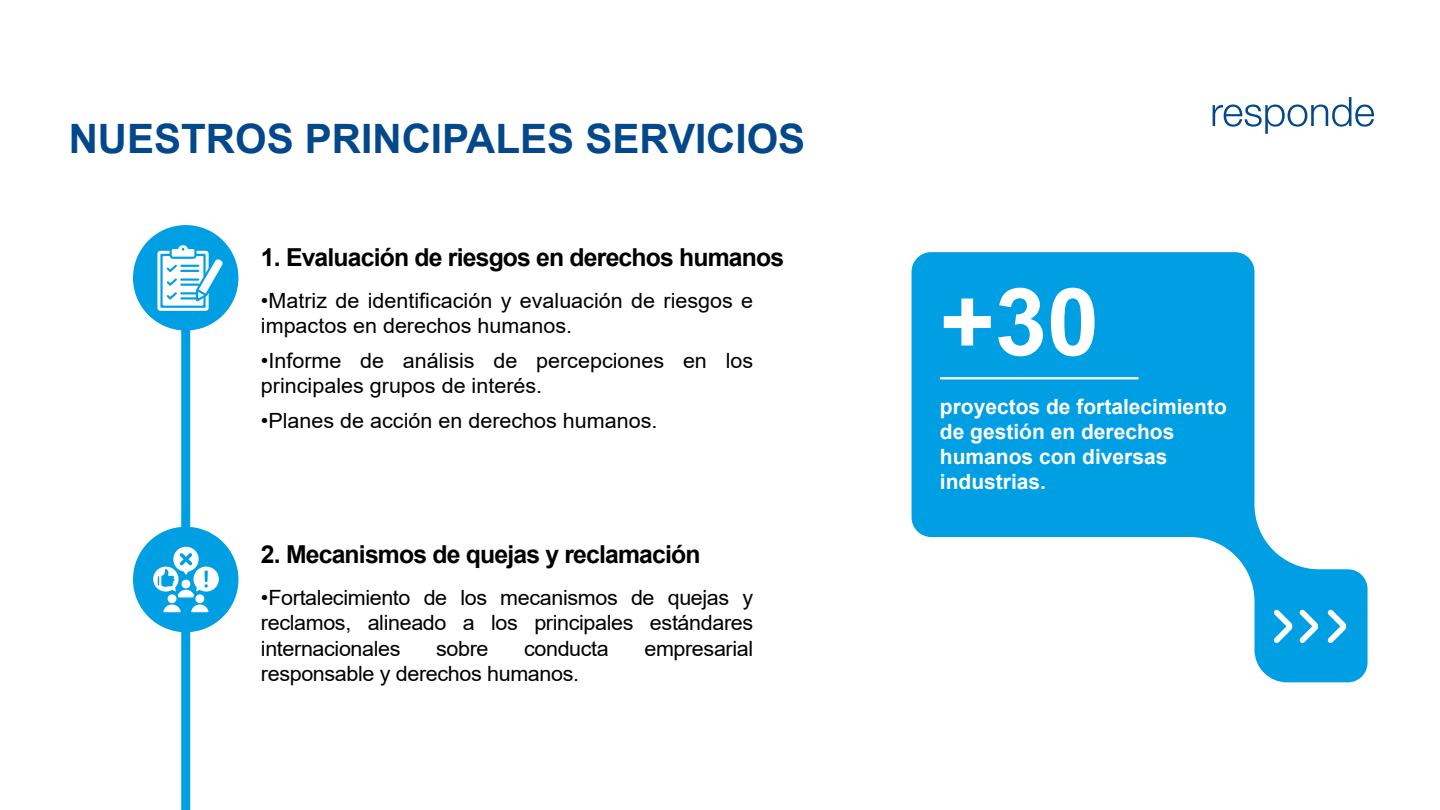
<style>
.page{position:relative;width:1440px;height:810px;background:#fff}
.page>*{position:absolute;margin:0;border:0;box-sizing:border-box;transform-origin:0 0}
.t1{font:700 93.9px "Arial";color:#fff}
.t2{font:700 40.5px "Arial";color:#04488c}
.t3{font:700 24.75px "Arial";letter-spacing:-.035em;color:#000}
.t4{font:21px/25.2px "Arial";color:#000}
.t5{font:700 21px/25.2px "Arial";color:#fff}
</style>
<div class="page">
<svg style="left:1213px;top:97px;width:161px;height:37px"></svg>
<div style="left:181px;top:274px;width:9px;height:536px;background:#009fe3"></div>
<div style="left:133px;top:225px;width:105px;height:106px;background:#009fe3;border-radius:50%"></div>
<div style="left:133px;top:527px;width:105px;height:105px;background:#009fe3;border-radius:50%"></div>
<img style="left:157px;top:245px;width:66px;height:66px">
<img style="left:153px;top:546px;width:66px;height:67px">
<svg style="left:912px;top:252px;width:456px;height:430px;fill:#009fe3"></svg>
<svg style="left:1269px;top:605px;width:83px;height:43px"></svg>
<hr style="left:940px;top:377px;width:199px;height:2px;background:#fff">
<h2 class="t2" style="left:69px;top:110px;width:738px">NUESTROS PRINCIPALES SERVICIOS</h2>
<p class="t3" style="left:261px;top:239px;width:525px">1. Evaluación de riesgos en derechos humanos</p>
<p class="t4" style="left:261px;top:288px;width:494px">•Matriz de identificación y evaluación de riesgos e impactos en derechos humanos.</p>
<p class="t4" style="left:261px;top:348px;width:494px">•Informe de análisis de percepciones en los principales grupos de interés.</p>
<p class="t4" style="left:261px;top:408px;width:398px">•Planes de acción en derechos humanos.</p>
<p class="t3" style="left:261px;top:537px;width:441px">2. Mecanismos de quejas y reclamación</p>
<p class="t4" style="left:261px;top:585px;width:494px;text-align:justify">•Fortalecimiento de los mecanismos de quejas y reclamos, alineado a los principales estándares internacionales</p>
<p class="t4" style="left:436px;top:636px;width:54px">sobre</p>
<p class="t4" style="left:524px;top:636px;width:86px">conducta</p>
<p class="t4" style="left:644px;top:636px;width:110px">empresarial</p>
<p class="t4" style="left:261px;top:661px;width:320px">responsable y derechos humanos.</p>
<h1 class="t1" style="left:940px;top:256px;width:161px">+30</h1>
<p class="t5" style="left:940px;top:394px;width:289px">proyectos de fortalecimiento de gestión en derechos humanos con diversas industrias.</p>
</div>
